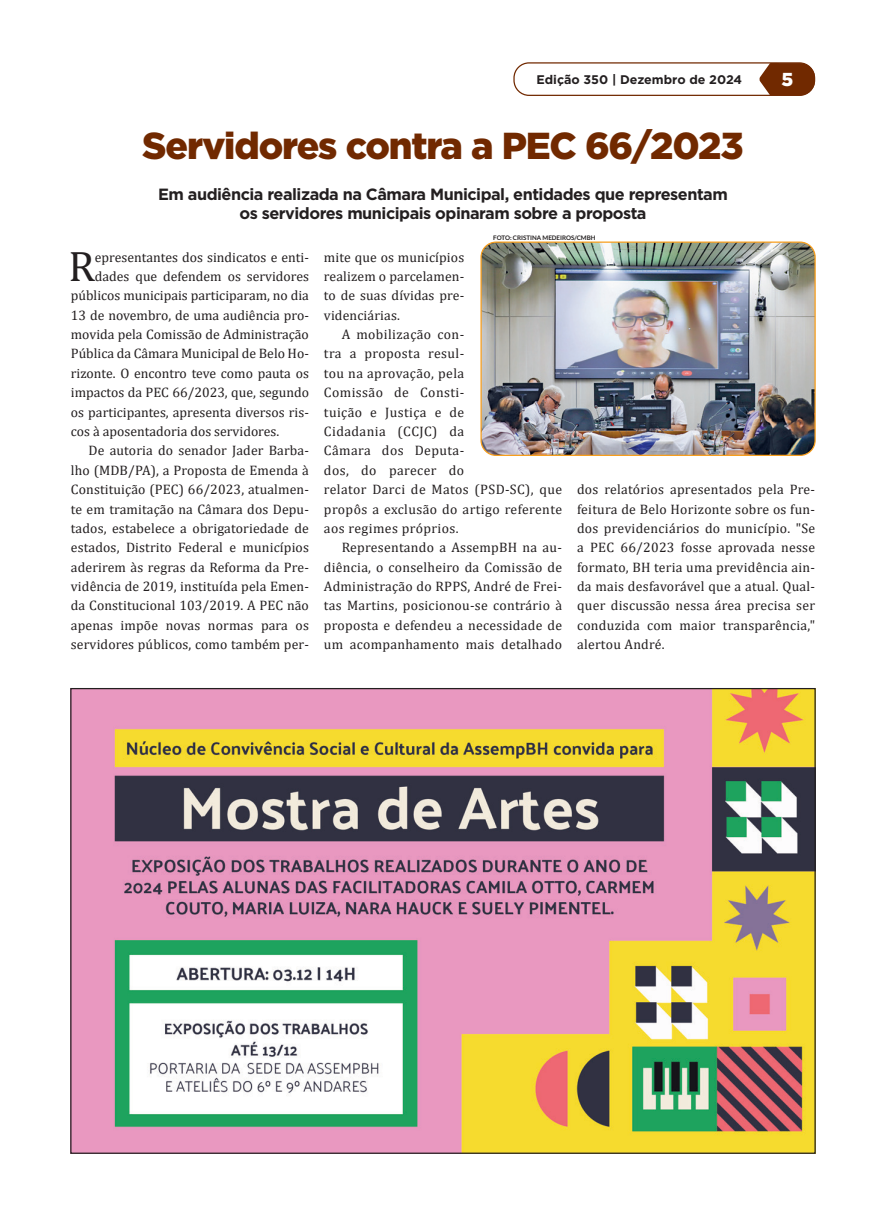
<style>
.page{position:relative;width:886px;height:1223px;background:#fff}
.page>*{position:absolute;margin:0;border:0;box-sizing:border-box;transform-origin:0 0}
.Intertitulo{font:42.88px "Cambria";color:#231f20}
.título_materia{font:900 37.5px "Gotham";letter-spacing:-.03em;color:#712900}
.t1{font:900 18.75px "Gotham";color:#fff}
.subtitulo_materia{font:700 16.25px "Gotham";letter-spacing:-.03em;color:#231f20}
.Intertitulo-2{font:13.75px/19.4px "Cambria";letter-spacing:.01em;color:#231f20;text-align:justify}
.Intertitulo-3{font:13.75px/19.4px "Cambria";letter-spacing:.03em;color:#231f20}
.t2{font:700 12.5px "Gotham";color:#231f20}
.crédito{font:700 6.25px "Lato";color:#231f20}
</style>
<div class="page">
<svg style="left:759px;top:64px;width:56px;height:32px;background:#844622"></svg>
<div style="left:513px;top:62px;width:302px;height:34px;border:1px solid #712900;border-radius:15px"></div>
<img style="left:482px;top:243px;width:332px;height:211px">
<div style="left:480px;top:241px;width:336px;height:215px;border:1px solid #f89e1c;border-radius:15px"></div>
<img style="left:72px;top:690px;width:742px;height:461px">
<p class="t2" style="left:536px;top:72px;width:207px">Edição 350 | Dezembro de 2024</p>
<h3 class="t1" style="left:781px;top:69px;width:13px">5</h3>
<p class="título_materia" style="left:142px;top:124px;width:603px">Servidores contra a PEC 66/2023</p>
<p class="subtitulo_materia" style="left:158px;top:184px;width:571px">Em audiência realizada na Câmara Municipal, entidades que representam</p>
<p class="subtitulo_materia" style="left:239px;top:204px;width:409px">os servidores municipais opinaram sobre a proposta</p>
<p class="crédito" style="left:493px;top:234px;width:104px">FOTO: CRISTINA MEDEIROS/CMBH</p>
<p class="Intertitulo" style="left:68px;top:241px;width:28px">R</p>
<p class="Intertitulo-2" style="left:95px;top:247px;width:215px">epresentantes dos sindicatos e enti-</p>
<p class="Intertitulo-2" style="left:95px;top:266px;width:215px">dades que defendem os servidores</p>
<p class="Intertitulo-2" style="left:71px;top:286px;width:240px">públicos municipais participaram, no dia</p>
<p class="Intertitulo-2" style="left:71px;top:305px;width:240px">13 de novembro, de uma audiência pro-</p>
<p class="Intertitulo-2" style="left:71px;top:324px;width:240px">movida pela Comissão de Administração</p>
<p class="Intertitulo-2" style="left:71px;top:344px;width:240px">Pública da Câmara Municipal de Belo Ho-</p>
<p class="Intertitulo-2" style="left:71px;top:363px;width:240px">rizonte. O encontro teve como pauta os</p>
<p class="Intertitulo-2" style="left:71px;top:383px;width:240px">impactos da PEC 66/2023, que, segundo</p>
<p class="Intertitulo-2" style="left:71px;top:402px;width:240px">os participantes, apresenta diversos ris-</p>
<p class="Intertitulo-2" style="left:71px;top:421px;width:210px">cos à aposentadoria dos servidores.</p>
<p class="Intertitulo-2" style="left:71px;top:441px;width:240px;text-indent:18px">De autoria do senador Jader Barba&shy;lho (MDB/PA), a Proposta de Emenda à Constituição (PEC) 66/2023, atualmen&shy;te em tramitação na Câmara dos Depu&shy;tados, estabelece a obrigatoriedade de estados, Distrito Federal e municípios aderirem às regras da Reforma da Pre&shy;vidência de 2019, instituída pela Emen&shy;da Constitucional 103/2019. A PEC não apenas impõe novas normas para os servidores públicos, como também per-</p>
<p class="Intertitulo-2" style="left:324px;top:247px;width:142px">mite que os municípios realizem o parcelamen&shy;to de suas dívidas pre&shy;videnciárias.</p>
<p class="Intertitulo-3" style="left:324px;top:324px;width:240px;text-indent:18px">A mobilização con-<br>tra a proposta resul-<br>tou na aprovação, pela<br>Comissão de Consti-<br>tuição e Justiça e de<br>Cidadania (CCJC) da<br>Câmara dos Deputa-<br>dos, do parecer do<br>relator Darci de Matos (PSD-SC), que propôs a exclusão do artigo referente aos regimes próprios.</p>
<p class="Intertitulo-2" style="left:324px;top:538px;width:240px;text-indent:18px">Representando a AssempBH na au&shy;diência, o conselheiro da Comissão de Administração do RPPS, André de Frei&shy;tas Martins, posicionou-se contrário à proposta e defendeu a necessidade de um acompanhamento mais detalhado</p>
<p class="Intertitulo-2" style="left:577px;top:479px;width:240px">dos relatórios apresentados pela Pre&shy;feitura de Belo Horizonte sobre os fun&shy;dos previdenciários do município. "Se a PEC 66/2023 fosse aprovada nesse formato, BH teria uma previdência ain&shy;da mais desfavorável que a atual. Qual&shy;quer discussão nessa área precisa ser conduzida com maior transparência," alertou André.</p>
</div>
